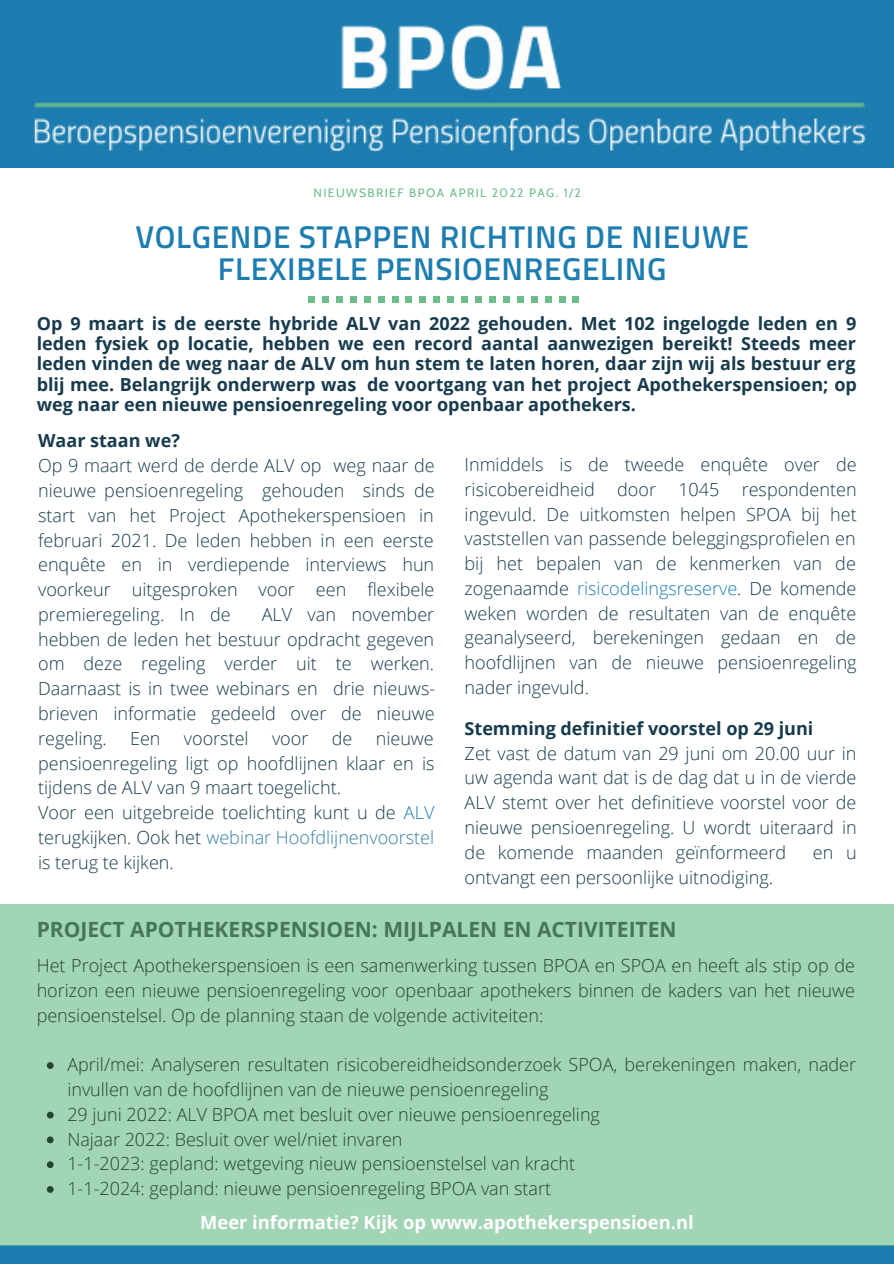
<style>
.page{position:relative;width:894px;height:1264px;background:#fff}
.page>*{position:absolute;margin:0;border:0;box-sizing:border-box;transform-origin:0 0}
.t1{font:600 31.5px "Titillium Web";letter-spacing:.02em;color:#1d7db0}
.t2{font:700 21px "Open Sans";color:#457659}
.t3{font:700 18.3px "Open Sans";color:#fff}
.t4{font:300 18px/24.8px "Open Sans";color:#173b4d;text-align:justify}
.t5{font:300 18px/24.8px "Open Sans";color:#224430}
.t6{font:700 18px/20.2px "Open Sans";color:#173b4d;text-align:justify}
.t7{font:12px "Cabin";letter-spacing:.12em;color:#6cbc8c}
.s1{color:#1d7db0}
.s2{color:#347fa4}
</style>
<div class="page">
<div style="left:572px;top:296px;width:7px;height:6px;background:#6cbc8c"></div>
<div style="left:558px;top:296px;width:7px;height:6px;background:#6cbc8c"></div>
<div style="left:544px;top:296px;width:7px;height:6px;background:#6cbc8c"></div>
<div style="left:516px;top:296px;width:7px;height:6px;background:#6cbc8c"></div>
<svg style="left:503px;top:296px;width:6px;height:6px"></svg>
<div style="left:530px;top:296px;width:7px;height:6px;background:#6cbc8c"></div>
<div style="left:489px;top:296px;width:7px;height:6px;background:#6cbc8c"></div>
<div style="left:336px;top:296px;width:7px;height:6px;background:#6cbc8c"></div>
<div style="left:350px;top:296px;width:7px;height:6px;background:#6cbc8c"></div>
<div style="left:363px;top:296px;width:7px;height:6px;background:#6cbc8c"></div>
<div style="left:322px;top:296px;width:7px;height:6px;background:#6cbc8c"></div>
<div style="left:308px;top:296px;width:7px;height:6px;background:#6cbc8c"></div>
<div style="left:391px;top:296px;width:7px;height:6px;background:#6cbc8c"></div>
<div style="left:433px;top:296px;width:7px;height:6px;background:#6cbc8c"></div>
<div style="left:447px;top:296px;width:7px;height:6px;background:#6cbc8c"></div>
<div style="left:461px;top:296px;width:7px;height:6px;background:#6cbc8c"></div>
<div style="left:405px;top:296px;width:7px;height:6px;background:#6cbc8c"></div>
<div style="left:475px;top:296px;width:7px;height:6px;background:#6cbc8c"></div>
<div style="left:419px;top:296px;width:7px;height:6px;background:#6cbc8c"></div>
<div style="left:377px;top:296px;width:7px;height:6px;background:#6cbc8c"></div>
<div style="left:0;top:1245px;width:893px;height:18px;background:#1d7db0"></div>
<img style="left:0;top:0;width:893px;height:168px">
<div style="left:0;top:903px;width:893px;height:342px;background:#a2d4b6"></div>
<svg style="left:47px;top:1062px;width:7px;height:6px"></svg>
<svg style="left:47px;top:1111px;width:7px;height:7px"></svg>
<svg style="left:47px;top:1136px;width:7px;height:7px"></svg>
<svg style="left:47px;top:1161px;width:7px;height:6px"></svg>
<svg style="left:47px;top:1186px;width:7px;height:6px"></svg>
<p class="t7" style="left:313px;top:186px;width:269px">NIEUWSBRIEF BPOA APRIL 2022 PAG. 1/2</p>
<p class="t1" style="left:135px;top:213px;width:614px">VOLGENDE STAPPEN RICHTING DE NIEUWE</p>
<p class="t1" style="left:218px;top:244px;width:450px">FLEXIBELE PENSIOENREGELING</p>
<p class="t6" style="left:37px;top:313px;width:821px">Op 9 maart is de eerste hybride ALV van 2022 gehouden. Met 102 ingelogde leden en 9 leden fysiek op locatie, hebben we een record aantal aanwezigen bereikt! Steeds meer leden vinden de weg naar de ALV om hun stem te laten horen, daar zijn wij als bestuur erg blij mee. Belangrijk onderwerp was de voortgang van het project Apothekerspensioen; op weg naar een nieuwe pensioenregeling voor openbaar apothekers.</p>
<p class="t6" style="left:38px;top:430px;width:143px">Waar staan we?</p>
<p class="t4" style="left:38px;top:453px;width:398px">Op 9 maart werd de derde ALV op weg naar de nieuwe pensioenregeling gehouden sinds de start van het Project Apothekerspensioen in februari 2021. De leden hebben in een eerste enquête en in verdiepende interviews hun voorkeur uitgesproken voor een flexibele premieregeling. In de</p>
<p class="t4" style="left:38px;top:601px;width:398px;text-indent:223px">ALV van november hebben de leden het bestuur opdracht gegeven om deze regeling verder uit te werken.<br>Daarnaast is in twee webinars en drie nieuws&shy;brieven informatie gedeeld over de nieuwe regeling.</p>
<p class="t4" style="left:130px;top:725px;width:32px">Een</p>
<p class="t4" style="left:184px;top:725px;width:66px">voorstel</p>
<p class="t4" style="left:272px;top:725px;width:38px">voor</p>
<p class="t4" style="left:332px;top:725px;width:22px">de</p>
<p class="t4" style="left:38px;top:725px;width:398px;text-indent:337px">nieuwe pensioenregeling ligt op hoofdlijnen klaar en is tijdens de ALV van 9 maart toegelicht.</p>
<p class="t4" style="left:38px;top:799px;width:397px">Voor een uitgebreide toelichting kunt u de <span class="s1">ALV </span>terugkijken. Ook het <span class="s2">webinar Hoofdlijnenvoorstel </span>is terug te kijken.</p>
<p class="t4" style="left:464px;top:451px;width:393px">Inmiddels is de tweede enquête over de risicobereidheid door 1045 respondenten ingevuld. De uitkomsten helpen SPOA bij het vaststellen van passende beleggingsprofielen en bij het bepalen van de kenmerken van de zogenaamde <span class="s1">risicodelingsreserve</span>. De komende weken worden de resultaten van de enquête geanalyseerd, berekeningen gedaan en de hoofdlijnen van de nieuwe pensioenregeling nader ingevuld.</p>
<p class="t6" style="left:464px;top:717px;width:350px">Stemming definitief voorstel op 29 juni</p>
<p class="t4" style="left:464px;top:740px;width:393px">Zet vast de datum van 29 juni om 20.00 uur in uw agenda want dat is de dag dat u in de vierde ALV stemt over het definitieve voorstel voor de nieuwe pensioenregeling. U wordt uiteraard in de komende maanden geïnformeerd</p>
<p class="t4" style="left:812px;top:839px;width:45px">en u</p>
<p class="t4" style="left:464px;top:864px;width:310px">ontvangt een persoonlijke uitnodiging.</p>
<p class="t2" style="left:37px;top:914px;width:641px">PROJECT APOTHEKERSPENSIOEN: MIJLPALEN EN ACTIVITEITEN</p>
<p class="t5" style="left:37px;top:952px;width:819px;text-align:justify">Het Project Apothekerspensioen is een samenwerking tussen BPOA en SPOA en heeft als stip op de horizon een nieuwe pensioenregeling voor openbaar apothekers binnen de kaders van het nieuwe pensioenstelsel. Op de planning staan de volgende activiteiten:</p>
<p class="t5" style="left:67px;top:1051px;width:790px">April/mei: Analyseren resultaten risicobereidheidsonderzoek SPOA, berekeningen maken, nader invullen van de hoofdlijnen van de nieuwe pensioenregeling</p>
<p class="t5" style="left:67px;top:1101px;width:534px">29 juni 2022: ALV BPOA met besluit over nieuwe pensioenregeling</p>
<p class="t5" style="left:67px;top:1126px;width:336px">Najaar 2022: Besluit over wel/niet invaren</p>
<p class="t5" style="left:67px;top:1150px;width:509px">1-1-2023: gepland: wetgeving nieuw pensioenstelsel van kracht</p>
<p class="t5" style="left:67px;top:1175px;width:485px">1-1-2024: gepland: nieuwe pensioenregeling BPOA van start</p>
<p class="t3" style="left:200px;top:1209px;width:495px">Meer informatie? Kijk op www.apothekerspensioen.nl</p>
</div>
